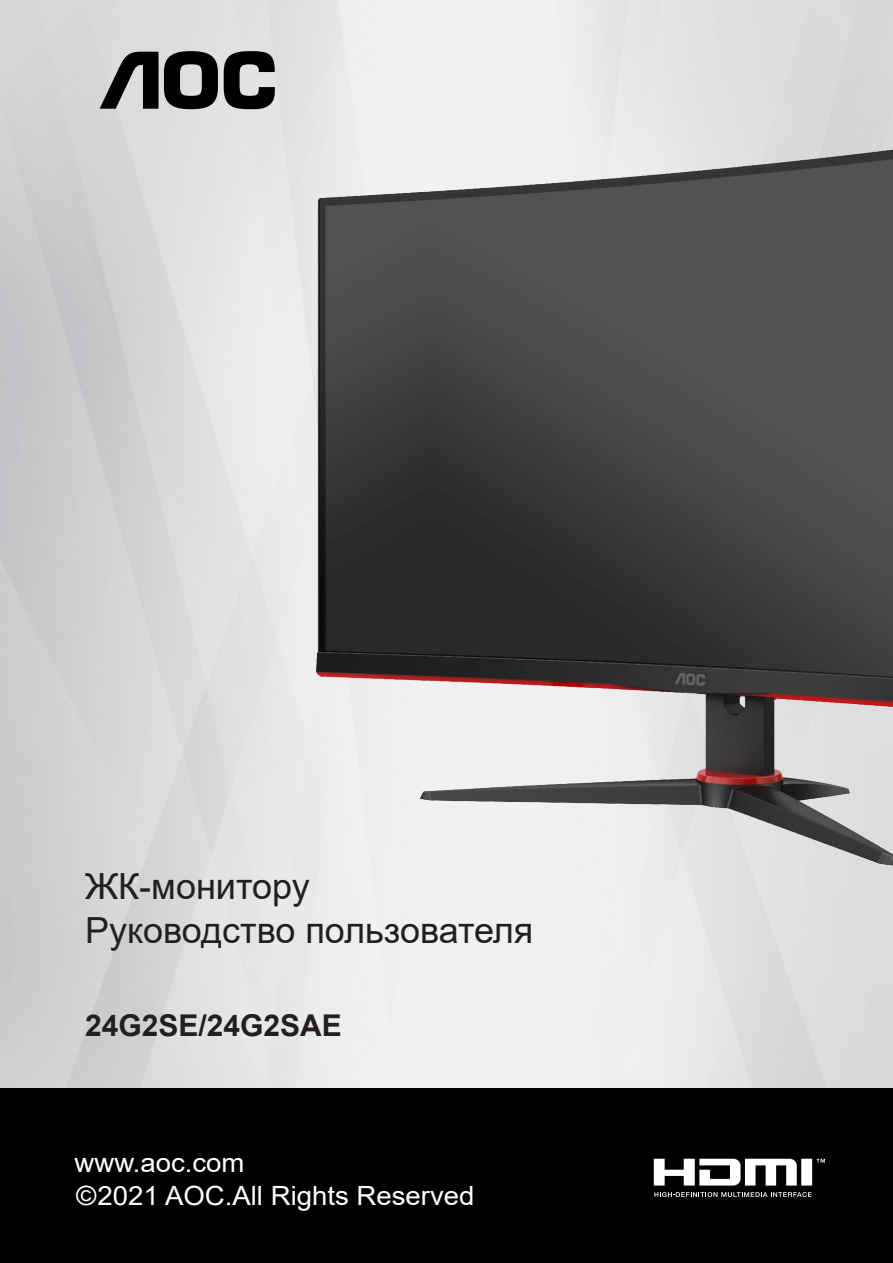
<style>
.page{position:relative;width:893px;height:1263px;background:#fff}
.page>*{position:absolute;margin:0;border:0;box-sizing:border-box;transform-origin:0 0}
.无间隔{font:36px "Arial";color:#231f20}
.无间隔-2{font:700 30px "Arial";color:#231f20}
.t1{font:26.55px/33.3px "Arial";color:#fff;scale:1.04 1}
</style>
<div class="page">
<img style="left:0;top:0;width:893px;height:1089px">
<div style="left:0;top:1089px;width:893px;height:174px;background:#000"></div>
<svg style="left:224px;top:51px;width:51px;height:58px;background:#515252"></svg>
<svg style="left:100px;top:51px;width:118px;height:58px;background:#5b5c5d"></svg>
<svg style="left:654px;top:1159px;width:171px;height:26px"></svg>
<svg style="left:654px;top:1192px;width:158px;height:5px"></svg>
<img style="left:316px;top:123px;width:577px;height:744px">
<p class="无间隔" style="left:85px;top:862px;width:226px">ЖК-монитору</p>
<p class="无间隔" style="left:85px;top:905px;width:450px">Руководство пользователя</p>
<p class="无间隔-2" style="left:85px;top:1004px;width:258px">24G2SE/24G2SAE</p>
<p class="t1" style="left:75px;top:1146px;width:386px">www.aoc.com<br>©2021 AOC.All Rights Reserved</p>
</div>
